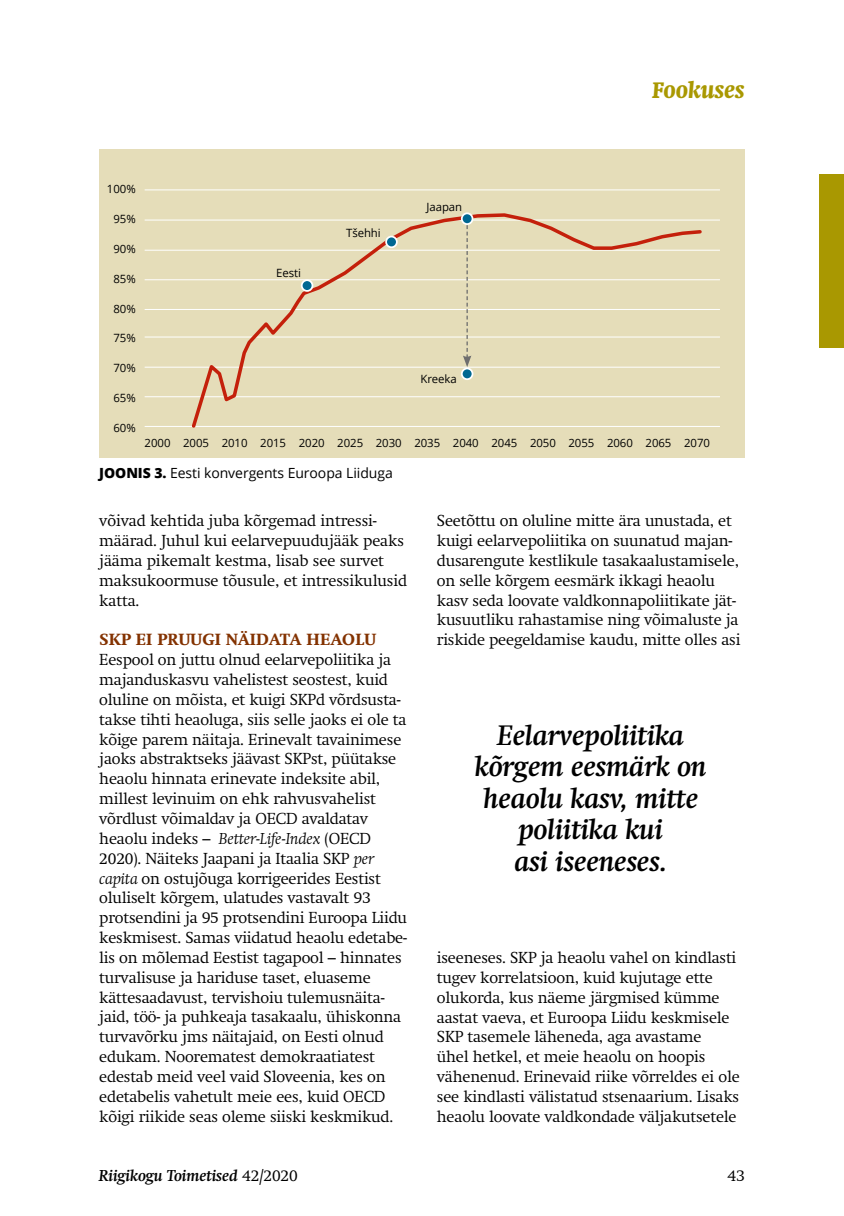
<style>
.page{position:relative;width:844px;height:1216px;background:#fff}
.page>*{position:absolute;margin:0;border:0;box-sizing:border-box;transform-origin:0 0}
.t1{font:italic 700 28px/31.5px "Swift";letter-spacing:-.005em;color:#000;text-align:center}
.t2{font:italic 700 condensed 24.5px "Swift";letter-spacing:-.005em;color:#a99801}
.t3{font:300 15.75px/19.8px "Swift";letter-spacing:-.01em;color:#000}
.t4{font:italic 700 15.75px "Swift";letter-spacing:-.005em;color:#000}
.t5{font:800 15.75px "Swift";letter-spacing:.01em;color:#833200}
.t6{font:14px "Open Sans";letter-spacing:-.005em;color:#000}
.t7{font:11.38px "Open Sans";letter-spacing:-.005em;color:#000}
.s1{font-weight:800}
.s2{font-style:italic}
.s3{font-weight:300;font-style:normal}
</style>
<div class="page">
<div style="left:99px;top:149px;width:645px;height:308px;background:#e5ddb9"></div>
<hr style="left:145px;top:336px;width:574px;height:1px;background:#fff">
<hr style="left:145px;top:220px;width:574px;height:1px;background:#fff">
<hr style="left:145px;top:189px;width:574px;height:1px;background:#fff">
<hr style="left:145px;top:250px;width:574px;height:1px;background:#fff">
<hr style="left:145px;top:396px;width:574px;height:1px;background:#fff">
<hr style="left:145px;top:279px;width:574px;height:1px;background:#fff">
<hr style="left:145px;top:426px;width:574px;height:1px;background:#fff">
<hr style="left:145px;top:309px;width:574px;height:1px;background:#fff">
<hr style="left:145px;top:367px;width:574px;height:1px;background:#fff">
<svg style="left:189px;top:213px;width:514px;height:215px"></svg>
<div style="left:386px;top:236px;width:11px;height:11px;background:#006892;border-radius:50%"></div>
<div style="left:385px;top:236px;width:12px;height:12px;border:2px solid #fff;border-radius:50%"></div>
<div style="left:301px;top:280px;width:11px;height:11px;background:#006892;border-radius:50%"></div>
<div style="left:301px;top:279px;width:12px;height:13px;border:2px solid #fff;border-radius:50%"></div>
<div style="left:461px;top:368px;width:11px;height:11px;background:#006892;border-radius:50%"></div>
<div style="left:461px;top:367px;width:12px;height:13px;border:2px solid #fff;border-radius:50%"></div>
<svg style="left:463px;top:224px;width:8px;height:143px"></svg>
<div style="left:461px;top:213px;width:11px;height:11px;background:#006892;border-radius:50%"></div>
<div style="left:461px;top:212px;width:12px;height:13px;border:2px solid #fff;border-radius:50%"></div>
<div style="left:819px;top:174px;width:24px;height:173px;background:#a99801"></div>
<h2 class="t2" style="left:652px;top:76px;width:94px">Fookuses</h2>
<p class="t7" style="left:107px;top:181px;width:30px">100%</p>
<p class="t7" style="left:113px;top:211px;width:24px">95%</p>
<p class="t7" style="left:113px;top:241px;width:24px">90%</p>
<p class="t7" style="left:113px;top:271px;width:24px">85%</p>
<p class="t7" style="left:113px;top:300px;width:24px">80%</p>
<p class="t7" style="left:113px;top:330px;width:24px">75%</p>
<p class="t7" style="left:113px;top:360px;width:24px">70%</p>
<p class="t7" style="left:113px;top:390px;width:24px">65%</p>
<p class="t7" style="left:113px;top:419px;width:24px">60%</p>
<p class="t7" style="left:276px;top:265px;width:26px">Eesti</p>
<p class="t7" style="left:346px;top:225px;width:36px">Tšehhi</p>
<p class="t7" style="left:426px;top:199px;width:37px">Jaapan</p>
<p class="t7" style="left:420px;top:370px;width:38px">Kreeka</p>
<p class="t7" style="left:145px;top:435px;width:566px">2000 2005 2010 2015 2020 2025 2030 2035 2040 2045 2050 2055 2060 2065 2070</p>
<p class="t6" style="left:99px;top:463px;width:295px"><span class="s1">JOONIS 3.</span> Eesti konvergents Euroopa Liiduga</p>
<p class="t3" style="left:99px;top:511px;width:309px">võivad kehtida juba kõrgemad intressi&shy;määrad. Juhul kui eelarvepuudujääk peaks jääma pikemalt kestma, lisab see survet maksukoormuse tõusule, et intressikulusid katta.</p>
<p class="t5" style="left:99px;top:630px;width:278px">SKP EI PRUUGI NÄIDATA HEAOLU</p>
<p class="t3" style="left:99px;top:650px;width:309px">Eespool on juttu olnud eelarvepoliitika ja majanduskasvu vahelistest seostest, kuid oluline on mõista, et kuigi SKPd võrdsusta&shy;takse tihti heaoluga, siis selle jaoks ei ole ta kõige parem näitaja. Erinevalt tavainimese jaoks abstraktseks jäävast SKPst, püütakse heaolu hinnata erinevate indeksite abil, millest levinuim on ehk rahvusvahelist võrdlust võimaldav ja OECD avaldatav heaolu indeks – <span class="s2">Better-Life-Index</span> (OECD 2020). Näiteks Jaapani ja Itaalia SKP <span class="s2">per capita</span> on ostujõuga korrigeerides Eestist oluliselt kõrgem, ulatudes vastavalt 93 protsendini ja 95 protsendini Euroopa Liidu keskmisest. Samas viidatud heaolu edetabe&shy;lis on mõlemad Eestist tagapool – hinnates turvalisuse ja hariduse taset, eluaseme kättesaadavust, tervishoiu tulemusnäita&shy;jaid, töö- ja puhkeaja tasakaalu, ühiskonna turvavõrku jms näitajaid, on Eesti olnud edukam. Noorematest demokraatiatest edestab meid veel vaid Sloveenia, kes on edetabelis vahetult meie ees, kuid OECD kõigi riikide seas oleme siiski keskmikud.</p>
<p class="t3" style="left:437px;top:511px;width:305px">Seetõttu on oluline mitte ära unustada, et kuigi eelarvepoliitika on suunatud majan&shy;dusarengute kestlikule tasakaalustamisele, on selle kõrgem eesmärk ikkagi heaolu kasv seda loovate valdkonnapoliitikate jät&shy;kusuutliku rahastamise ning võimaluste ja riskide peegeldamise kaudu, mitte olles asi</p>
<h1 class="t1" style="left:474px;top:719px;width:233px">Eelarvepoliitika kõrgem eesmärk on heaolu kasv, mitte poliitika kui<br>asi iseeneses.</h1>
<p class="t3" style="left:437px;top:947px;width:304px">iseeneses. SKP ja heaolu vahel on kindlasti tugev korrelatsioon, kuid kujutage ette olukorda, kus näeme järgmised kümme aastat vaeva, et Euroopa Liidu keskmisele SKP tasemele läheneda, aga avastame<br>ühel hetkel, et meie heaolu on hoopis vähenenud. Erinevaid riike võrreldes ei ole see kindlasti välistatud stsenaarium. Lisaks heaolu loovate valdkondade väljakutsetele</p>
<p class="t4" style="left:99px;top:1166px;width:200px">Riigikogu Toimetised <span class="s3">42/2020</span></p>
<p class="t3" style="left:727px;top:1165px;width:19px">43</p>
</div>
